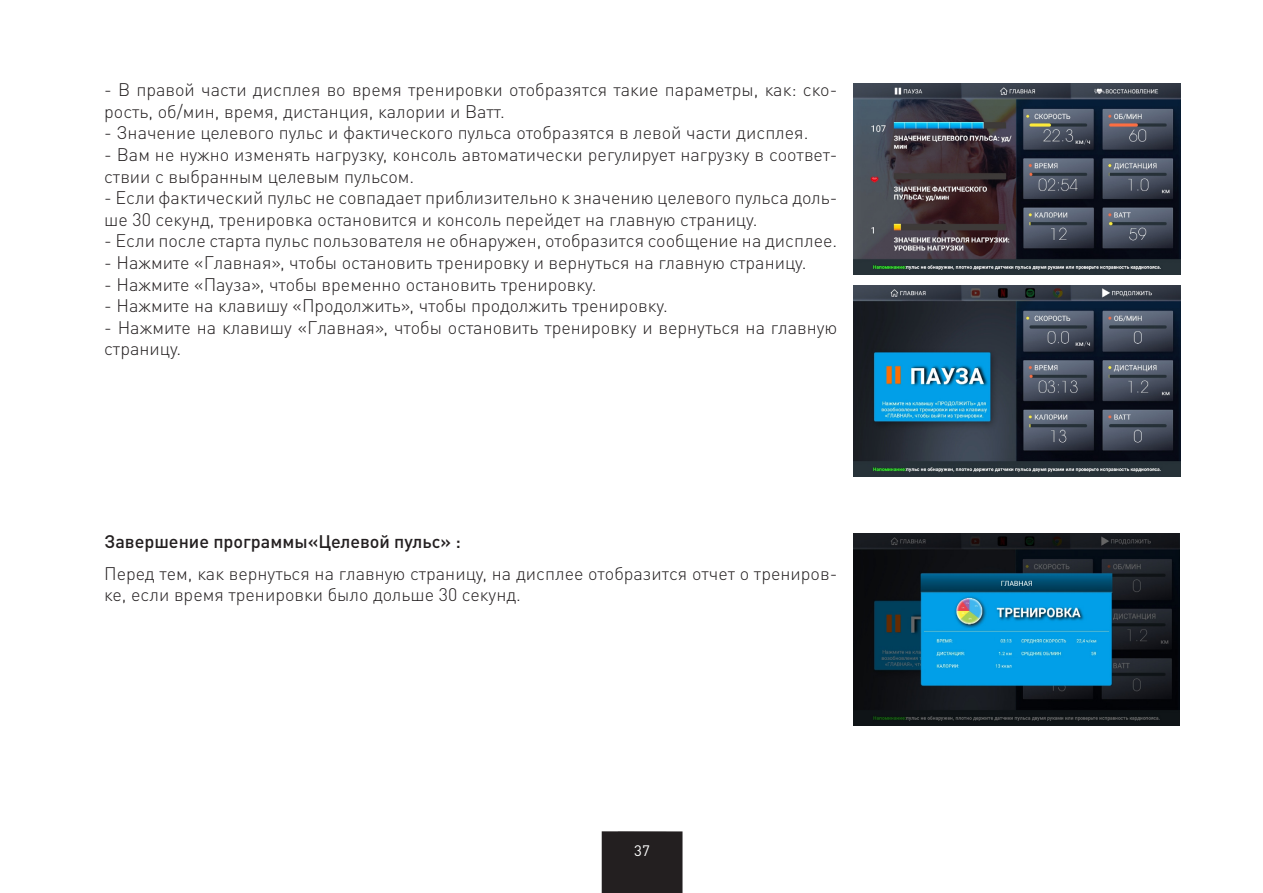
<style>
.page{position:relative;width:1263px;height:893px;background:#fff}
.page>*{position:absolute;margin:0;border:0;box-sizing:border-box;transform-origin:0 0}
.Заголовок_над_тексто{font:300 18px/21.6px "DIN Pro";color:#231f20}
.Заголовок_над_тексто-2{font:500 18px "DIN Pro";color:#231f20}
.t1{font:15px "DIN Pro";color:#fff}
</style>
<div class="page">
<div style="left:602px;top:831px;width:80px;height:62px;background:#231f20"></div>
<img style="left:854px;top:83px;width:326px;height:192px">
<img style="left:853px;top:285px;width:327px;height:191px">
<img style="left:853px;top:534px;width:327px;height:191px">
<p class="Заголовок_над_тексто" style="left:104px;top:77px;width:735px">- В правой части дисплея во время тренировки отобразятся такие параметры, как: ско&shy;рость, об/мин, время, дистанция, калории и Ватт.</p>
<p class="Заголовок_над_тексто" style="left:104px;top:121px;width:706px">- Значение целевого пульс и фактического пульса отобразятся в левой части дисплея.</p>
<p class="Заголовок_над_тексто" style="left:104px;top:142px;width:735px">- Вам не нужно изменять нагрузку, консоль автоматически регулирует нагрузку в соответ&shy;ствии с выбранным целевым пульсом.</p>
<p class="Заголовок_над_тексто" style="left:104px;top:185px;width:735px">- Если фактический пульс не совпадает приблизительно к значению целевого пульса доль&shy;ше 30 секунд, тренировка остановится и консоль перейдет на главную страницу.</p>
<p class="Заголовок_над_тексто" style="left:104px;top:229px;width:735px">- Если после старта пульс пользователя не обнаружен, отобразится сообщение на дисплее.</p>
<p class="Заголовок_над_тексто" style="left:104px;top:250px;width:704px">- Нажмите «Главная», чтобы остановить тренировку и вернуться на главную страницу.</p>
<p class="Заголовок_над_тексто" style="left:104px;top:272px;width:494px">- Нажмите «Пауза», чтобы временно остановить тренировку.</p>
<p class="Заголовок_над_тексто" style="left:104px;top:293px;width:565px">- Нажмите на клавишу «Продолжить», чтобы продолжить тренировку.</p>
<p class="Заголовок_над_тексто" style="left:104px;top:315px;width:735px">- Нажмите на клавишу «Главная», чтобы остановить тренировку и вернуться на главную страницу.</p>
<p class="Заголовок_над_тексто-2" style="left:104px;top:526px;width:358px">Завершение программы«Целевой пульс» :</p>
<p class="Заголовок_над_тексто" style="left:104px;top:561px;width:735px">Перед тем, как вернуться на главную страницу, на дисплее отобразится отчет о трениров&shy;ке, если время тренировки было дольше 30 секунд.</p>
<p class="t1" style="left:634px;top:840px;width:17px">37</p>
</div>
